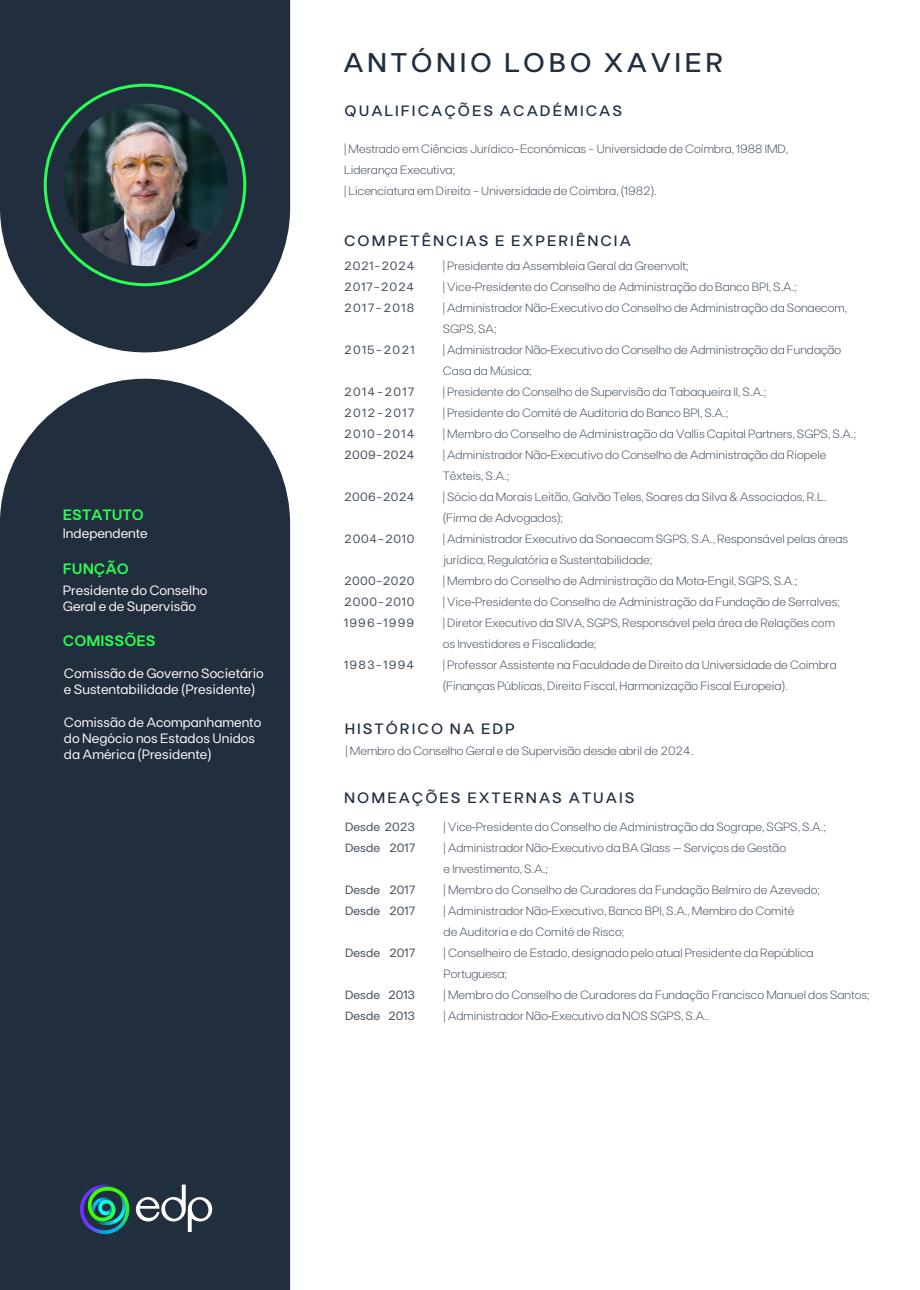
<style>
.page{position:relative;width:920px;height:1290px;background:#fff}
.page>*{position:absolute;margin:0;border:0;box-sizing:border-box;transform-origin:0 0}
.t1{font:500 27px "FT Base";letter-spacing:.135em;color:#212e3e}
.t2{font:500 15px "FT Base";letter-spacing:.135em;color:#212e3e}
.t3{font:600 15px "FT Base";letter-spacing:-.005em;color:#28ff52}
.t4{font:13.5px/16.2px "FT Base";color:#faf7f6}
.t5{font:300 12px/21px "FT Base";color:#424d5b}
.t6{font:12px/21px "FT Base";letter-spacing:.02em;color:#424d5b;text-align:justify}
.t7{font:12px/21px "FT Base";color:#424d5b}
.t8{font:12px "FT Base";letter-spacing:.1em;color:#424d5b}
.t9{font:12px "FT Base";letter-spacing:.06em;color:#424d5b}
.s1{font-family:"Myriad Pro";font-weight:400}
</style>
<div class="page">
<svg style="left:0;top:0;width:290px;height:352px;background:#3b4c55"></svg>
<div style="left:0;top:379px;width:290px;height:911px;background:#212e3e"></div>
<svg style="left:136px;top:1184px;width:76px;height:48px"></svg>
<svg style="left:80px;top:1184px;width:42px;height:37px;background:#2a7364"></svg>
<img style="left:64px;top:104px;width:164px;height:162px">
<p class="t3" style="left:63px;top:506px;width:82px">ESTATUTO</p>
<p class="t4" style="left:63px;top:525px;width:86px">Independente</p>
<p class="t3" style="left:63px;top:560px;width:67px">FUNÇÃO</p>
<p class="t4" style="left:63px;top:582px;width:146px">Presidente do Conselho<br>Geral e de Supervisão</p>
<p class="t3" style="left:63px;top:632px;width:94px">COMISSÕES</p>
<p class="t4" style="left:64px;top:665px;width:201px">Comissão de Governo Societário e Sustentabilidade (Presidente)</p>
<p class="t4" style="left:64px;top:713px;width:199px">Comissão de Acompanhamento do Negócio nos Estados Unidos da América (Presidente)</p>
<h1 class="t1" style="left:343px;top:47px;width:381px">ANTÓNIO LOBO XAVIER</h1>
<p class="t2" style="left:345px;top:102px;width:279px">QUALIFICAÇÕES ACADÉMICAS</p>
<p class="t5" style="left:344px;top:138px;width:446px">| Mestrado em Ciências Jurídico-Económicas - Universidade de Coimbra, 1988 IMD,<br>Liderança Executiva;<br>| Licenciatura em Direito - Universidade de Coimbra, (1982).</p>
<p class="t2" style="left:344px;top:232px;width:288px">COMPETÊNCIAS E EXPERIÊNCIA</p>
<p class="t6" style="left:344px;top:255px;width:72px">2021-2024<br>2017-2024<br>2017-2018</p>
<p class="t8" style="left:344px;top:343px;width:72px">2015-2021</p>
<p class="t6" style="left:344px;top:381px;width:72px">2014-2017<br>2012-2017<br>2010-2014<br>2009-2024</p>
<p class="t6" style="left:344px;top:486px;width:72px">2006-2024</p>
<p class="t9" style="left:344px;top:532px;width:72px">2004-2010</p>
<p class="t6" style="left:344px;top:570px;width:72px">2000-2020<br>2000-2010<br>1996-1999</p>
<p class="t8" style="left:344px;top:658px;width:72px">1983-1994</p>
<p class="t5" style="left:443px;top:255px;width:415px">| Presidente da Assembleia Geral da Greenvolt;<br>| Vice<span class="s1">‐</span>Presidente do Conselho de Administração do Banco BPI, S.A.;<br>| Administrador Não<span class="s1">‐</span>Executivo do Conselho de Administração da Sonaecom, SGPS, SA;<br>| Administrador Não<span class="s1">‐</span>Executivo do Conselho de Administração da Fundação Casa da Música;<br>| Presidente do Conselho de Supervisão da Tabaqueira II, S.A.;<br>| Presidente do Comité de Auditoria do Banco BPI, S.A.;<br>| Membro do Conselho de Administração da Vallis Capital Partners, SGPS, S.A.; | Administrador Não<span class="s1">‐</span>Executivo do Conselho de Administração da Riopele Têxteis, S.A.;<br>| Sócio da Morais Leitão, Galvão Teles, Soares da Silva &amp; Associados, R.L. (Firma de Advogados);<br>| Administrador Executivo da Sonaecom SGPS, S.A., Responsável pelas áreas jurídica, Regulatória e Sustentabilidade;<br>| Membro do Conselho de Administração da Mota<span class="s1">‐</span>Engil, SGPS, S.A.;<br>| Vice<span class="s1">‐</span>Presidente do Conselho de Administração da Fundação de Serralves;<br>| Diretor Executivo da SIVA, SGPS, Responsável pela área de Relações com<br>os Investidores e Fiscalidade;<br>| Professor Assistente na Faculdade de Direito da Universidade de Coimbra (Finanças Públicas, Direito Fiscal, Harmonização Fiscal Europeia).</p>
<p class="t2" style="left:345px;top:720px;width:172px">HISTÓRICO NA EDP</p>
<p class="t5" style="left:345px;top:741px;width:350px">| Membro do Conselho Geral e de Supervisão desde abril de 2024.</p>
<p class="t2" style="left:344px;top:789px;width:292px">NOMEAÇÕES EXTERNAS ATUAIS</p>
<p class="t7" style="left:345px;top:816px;width:72px">Desde 2023<br>Desde 2017</p>
<p class="t7" style="left:345px;top:879px;width:72px">Desde 2017<br>Desde 2017</p>
<p class="t7" style="left:345px;top:942px;width:72px">Desde 2017</p>
<p class="t7" style="left:345px;top:984px;width:72px">Desde 2013<br>Desde 2013</p>
<p class="t5" style="left:444px;top:817px;width:427px">| Vice<span class="s1">‐</span>Presidente do Conselho de Administração da Sogrape, SGPS, S.A.;<br>| Administrador Não<span class="s1">‐</span>Executivo da BA Glass – Serviços de Gestão<br>e Investimento, S.A.;<br>| Membro do Conselho de Curadores da Fundação Belmiro de Azevedo;<br>| Administrador Não<span class="s1">‐</span>Executivo, Banco BPI, S.A., Membro do Comité<br>de Auditoria e do Comité de Risco;<br>| Conselheiro de Estado, designado pelo atual Presidente da República Portuguesa;<br>| Membro do Conselho de Curadores da Fundação Francisco Manuel dos Santos; | Administrador Não<span class="s1">‐</span>Executivo da NOS SGPS, S.A..</p>
</div>
